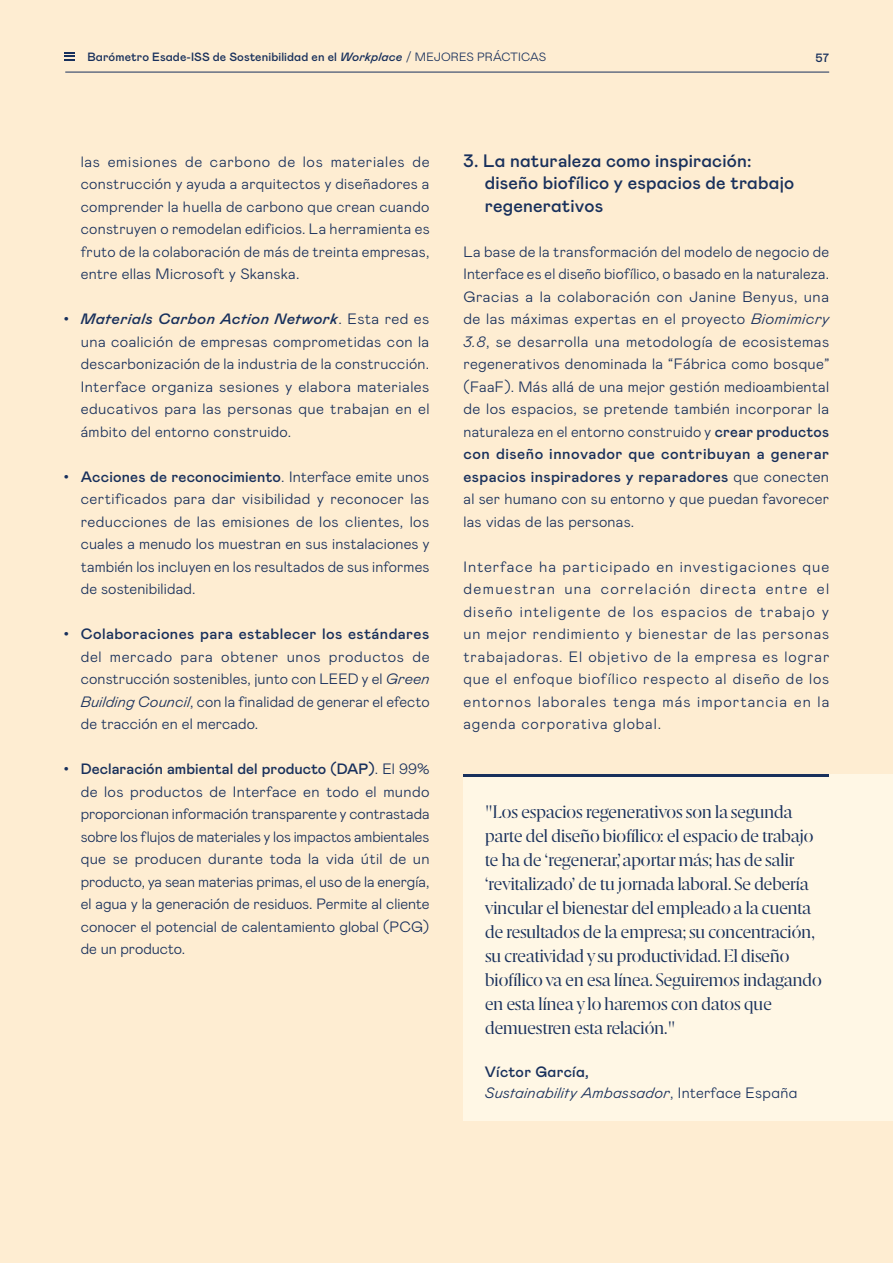
<style>
.page{position:relative;width:893px;height:1263px;background:#feedd2}
.page>*{position:absolute;margin:0;border:0;box-sizing:border-box;transform-origin:0 0}
.t1{font:18px/24px "Esade";letter-spacing:-.03em;color:#18305c}
.t2{font:500 18px/22.5px "Mabry Pro";letter-spacing:.01em;color:#18305c}
.t3{font:300 15px/22.5px "Mabry Pro";letter-spacing:.015em;color:#18305c;text-align:justify}
.t4{font:italic 300 15px/21px "Mabry Pro";letter-spacing:.02em;color:#18305c}
.t5{font:500 15px "Mabry Pro";letter-spacing:.025em;color:#18305c}
.t6{font:500 12px "Mabry Pro";letter-spacing:.01em;color:#18305c}
.s1{font-style:italic}
.s2{font-weight:300}
.s3{font-weight:500;font-style:italic}
.s4{font-weight:500}
.s5{font-weight:500;font-style:normal}
.s6{font-style:normal}
</style>
<div class="page">
<svg style="left:64px;top:52px;width:11px;height:9px"></svg>
<hr style="left:65px;top:72px;width:764px;height:1px;background:#18305c">
<div style="left:463px;top:774px;width:430px;height:347px;background:#fff7e5"></div>
<hr style="left:463px;top:774px;width:366px;height:2px;background:#18305c">
<p class="t6" style="left:87px;top:48px;width:460px">Barómetro Esade-ISS de Sostenibilidad en el <span class="s1">Workplace</span> <span class="s2">/ MEJORES PRÁCTICAS</span></p>
<p class="t6" style="left:816px;top:49px;width:15px">57</p>
<p class="t3" style="left:81px;top:149px;width:350px">las emisiones de carbono de los materiales de construcción y ayuda a arquitectos y diseñadores a comprender la huella de carbono que crean cuando construyen o remodelan edificios. La herramienta es fruto de la colaboración de más de treinta empresas, entre ellas Microsoft y Skanska.</p>
<p class="t3" style="left:81px;top:307px;width:350px"><span class="s3">Materials Carbon Action Network</span>. Esta red es una coalición de empresas comprometidas con la descarbonización de la industria de la construcción.<br>Interface organiza sesiones y elabora materiales educativos para las personas que trabajan en el ámbito del entorno construido.</p>
<p class="t3" style="left:81px;top:464px;width:350px"><span class="s4">Acciones de reconocimiento</span>. Interface emite unos certificados para dar visibilidad y reconocer las reducciones de las emisiones de los clientes, los cuales a menudo los muestran en sus instalaciones y también los incluyen en los resultados de sus informes de sostenibilidad.</p>
<p class="t5" style="left:81px;top:623px;width:350px">Colaboraciones para establecer los estándares</p>
<p class="t3" style="left:81px;top:644px;width:350px">del mercado para obtener unos productos de construcción sostenibles, junto con LEED y el <span class="s1">Green Building Council</span>, con la finalidad de generar el efecto de tracción en el mercado.</p>
<p class="t3" style="left:81px;top:757px;width:350px"><span class="s4">Declaración ambiental del producto (DAP)</span>. El 99% de los productos de Interface en todo el mundo proporcionan información transparente y contrastada sobre los flujos de materiales y los impactos ambientales que se producen durante toda la vida útil de un producto, ya sean materias primas, el uso de la energía, el agua y la generación de residuos. Permite al cliente conocer el potencial de calentamiento global (PCG) de un producto.</p>
<p class="t2" style="left:485px;top:148px;width:311px;text-indent:-21px">3. La naturaleza como inspiración: diseño biofílico y espacios de trabajo regenerativos</p>
<p class="t3" style="left:463px;top:239px;width:367px">La base de la transformación del modelo de negocio de Interface es el diseño biofílico, o basado en la naturaleza.<br>Gracias a la colaboración con Janine Benyus, una de las máximas expertas en el proyecto <span class="s1">Biomimicry 3.8</span>, se desarrolla una metodología de ecosistemas regenerativos denominada la “Fábrica como bosque” (FaaF). Más allá de una mejor gestión medioambiental de los espacios, se pretende también incorporar la naturaleza en el entorno construido y <span class="s4">crear productos con diseño innovador que contribuyan a generar espacios inspiradores y reparadores</span> que conecten al ser humano con su entorno y que puedan favorecer las vidas de las personas.</p>
<p class="t3" style="left:463px;top:554px;width:367px">Interface ha participado en investigaciones que demuestran una correlación directa entre el diseño inteligente de los espacios de trabajo y un mejor rendimiento y bienestar de las personas trabajadoras. El objetivo de la empresa es lograr que el enfoque biofílico respecto al diseño de los entornos laborales tenga más importancia en la agenda corporativa global.</p>
<p class="t1" style="left:485px;top:799px;width:339px">"Los espacios regenerativos son la segunda parte del diseño biofílico: el espacio de trabajo te ha de ‘regenerar’, aportar más; has de salir ‘revitalizado’ de tu jornada laboral. Se debería vincular el bienestar del empleado a la cuenta de resultados de la empresa; su concentración, su creatividad y su productividad. El diseño biofílico va en esa línea. Seguiremos indagando en esta línea y lo haremos con datos que demuestren esta relación."</p>
<p class="t4" style="left:485px;top:1060px;width:314px"><span class="s5">Víctor García,<br></span>Sustainability Ambassador<span class="s6">, Interface España</span></p>
</div>
